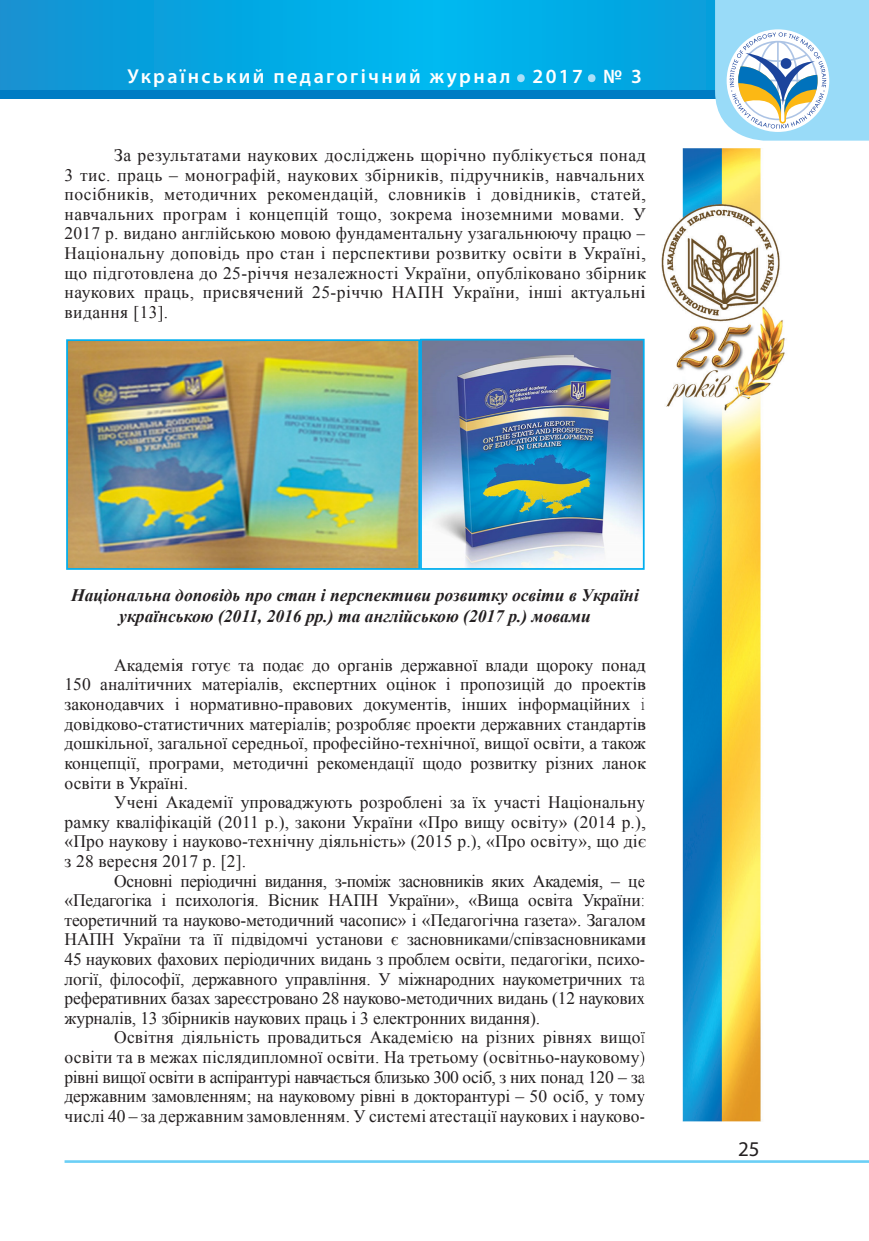
<style>
.page{position:relative;width:869px;height:1241px;background:#fff}
.page>*{position:absolute;margin:0;border:0;box-sizing:border-box;transform-origin:0 0}
.t1{font:600 50.4px "Myriad Pro";color:#aae0f9}
.t2{font:21px "Myriad Pro";color:#231f20}
.t3{font:600 20.12px "Myriad Pro";letter-spacing:.12em;color:#fff}
.t4{font:17.5px/19.6px "Times New Roman";letter-spacing:.01em;color:#231f20;text-align:justify}
.t5{font:italic 700 17.5px/21px "Times New Roman";color:#231f20;text-align:center}
</style>
<div class="page">
<hr style="left:64px;top:1159px;width:804px;height:3px;background:#6bcff6">
<svg style="left:0;top:0;width:714px;height:90px;background:#04a7e2"></svg>
<div style="left:0;top:90px;width:868px;height:8px;background:#007cc4"></div>
<svg style="left:714px;top:0;width:154px;height:141px"></svg>
<img style="left:661px;top:149px;width:124px;height:972px">
<img style="left:69px;top:342px;width:348px;height:224px">
<div style="left:66px;top:339px;width:354px;height:230px;border:2px solid #00aeef"></div>
<img style="left:423px;top:342px;width:218px;height:224px">
<div style="left:420px;top:339px;width:224px;height:230px;border:2px solid #00aeef"></div>
<p class="t3" style="left:127px;top:64px;width:384px">Український педагогічний журнал</p>
<h1 class="t1" style="left:514px;top:33px;width:13px">.</h1>
<p class="t3" style="left:532px;top:64px;width:52px">2017</p>
<h1 class="t1" style="left:585px;top:33px;width:13px">.</h1>
<p class="t3" style="left:603px;top:64px;width:40px">№ 3</p>
<p class="t4" style="left:64px;top:145px;width:582px;text-indent:50px">За результатами наукових досліджень щорічно публікується понад 3 тис. праць – монографій, наукових збірників, підручників, навчальних посібників, методичних рекомендацій, словників і довідників, статей, навчальних програм і концепцій тощо, зокрема іноземними мовами. У 2017 р. видано англійською мовою фундаментальну узагальнюючу працю – Національну доповідь про стан і перспективи розвитку освіти в Україні, що підготовлена до 25-річчя незалежності України, опубліковано збірник наукових праць, присвячений 25-річчю НАПН України, інші актуальні видання [13].</p>
<p class="t5" style="left:71px;top:584px;width:569px">Національна доповідь про стан і перспективи розвитку освіти в Україні українською (2011, 2016 рр.) та англійською (2017 р.) мовами</p>
<p class="t4" style="left:64px;top:654px;width:582px;text-indent:50px">Академія готує та подає до органів державної влади щороку понад 150 аналітичних матеріалів, експертних оцінок і пропозицій до проектів законодавчих і нормативно-правових документів, інших інформаційних і довідково-статистичних матеріалів; розробляє проекти державних стандартів дошкільної, загальної середньої, професійно-технічної, вищої освіти, а також концепції, програми, методичні рекомендації щодо розвитку різних ланок освіти в Україні.</p>
<p class="t4" style="left:64px;top:792px;width:582px;text-indent:50px">Учені Академії упроваджують розроблені за їх участі Національну рамку кваліфікацій (2011 р.), закони України «Про вищу освіту» (2014 р.), «Про наукову і науково-технічну діяльність» (2015 р.), «Про освіту», що діє з 28 вересня 2017 р. [2].</p>
<p class="t4" style="left:64px;top:870px;width:582px;text-indent:50px">Основні періодичні видання, з-поміж засновників яких Академія, – це «Педагогіка і психологія. Вісник НАПН України», «Вища освіта України: теоретичний та науково-методичний часопис» і «Педагогічна газета». Загалом НАПН України та її підвідомчі установи є засновниками/співзасновниками 45 наукових фахових періодичних видань з проблем освіти, педагогіки, психо&shy;логії, філософії, державного управління. У міжнародних наукометричних та реферативних базах зареєстровано 28 науково-методичних видань (12 наукових журналів, 13 збірників наукових праць і 3 електронних видання).</p>
<p class="t4" style="left:64px;top:1027px;width:582px;text-indent:50px">Освітня діяльність провадиться Академією на різних рівнях вищої освіти та в межах післядипломної освіти. На третьому (освітньо-науковому) рівні вищої освіти в аспірантурі навчається близько 300 осіб, з них понад 120 – за державним замовленням; на науковому рівні в докторантурі – 50 осіб, у тому числі 40 – за державним замовленням. У системі атестації наукових і науково-</p>
<p class="t2" style="left:737px;top:1135px;width:23px">25</p>
</div>
